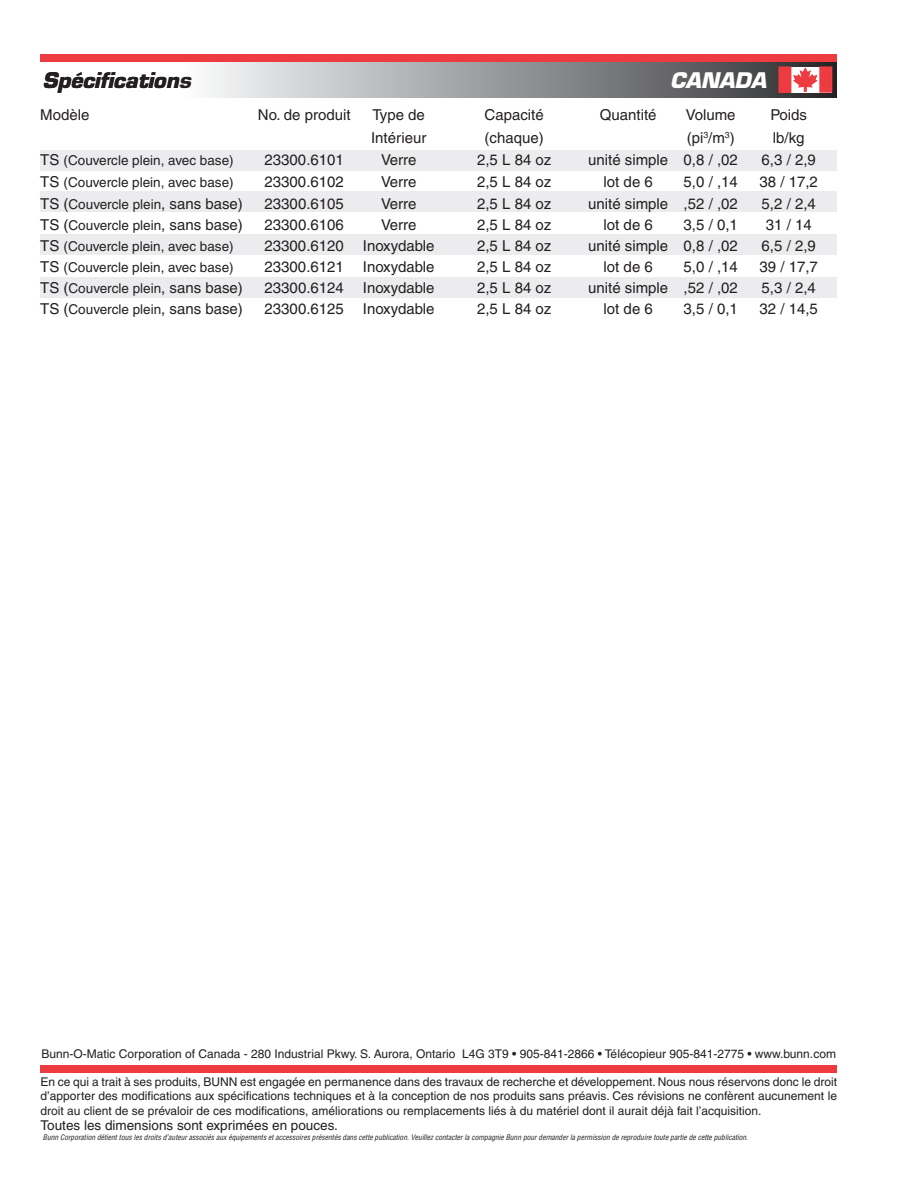
<style>
.page{position:relative;width:918px;height:1188px;background:#fff}
.page>*{position:absolute;margin:0;border:0;box-sizing:border-box;transform-origin:0 0}
.t1{font:italic 700 21px "Eurostile";color:#231f20}
.t2{font:italic 700 21px "Eurostile";color:#fff}
.t3{font:15px "Helvetica";color:#231f20}
.t4{font:13.5px "Helvetica";color:#231f20}
.t5{font:12px/14.4px "Helvetica";color:#231f20;text-align:justify}
.t6{font:italic condensed 7.5px "Helvetica";color:#231f20}
.s1{font-size:15px}
</style>
<div class="page">
<svg style="left:209px;top:62px;width:628px;height:35px;background:#97979a"></svg>
<div style="left:40px;top:54px;width:797px;height:8px;background:#ee3a41"></div>
<div style="left:40px;top:1066px;width:797px;height:7px;background:#ee3a41"></div>
<div style="left:779px;top:67px;width:53px;height:25px;background:#fff"></div>
<div style="left:779px;top:67px;width:12px;height:25px;border:1px solid #ee3a41"></div>
<div style="left:820px;top:67px;width:12px;height:25px;background:#ee3a41"></div>
<svg style="left:780px;top:68px;width:52px;height:24px"></svg>
<div style="left:40px;top:150px;width:797px;height:21px;background:#ececee"></div>
<div style="left:40px;top:191px;width:797px;height:21px;background:#ececee"></div>
<div style="left:40px;top:234px;width:797px;height:21px;background:#ececee"></div>
<div style="left:40px;top:277px;width:797px;height:21px;background:#ececee"></div>
<h1 class="t1" style="left:42px;top:67px;width:150px">Spécifications</h1>
<h1 class="t2" style="left:670px;top:67px;width:98px">CANADA</h1>
<p class="t3" style="left:40px;top:106px;width:51px">Modèle</p>
<p class="t3" style="left:258px;top:106px;width:94px">No. de produit</p>
<p class="t3" style="left:373px;top:106px;width:54px">Type de</p>
<p class="t3" style="left:485px;top:106px;width:61px">Capacité</p>
<p class="t3" style="left:600px;top:106px;width:58px">Quantité</p>
<p class="t3" style="left:686px;top:106px;width:51px">Volume</p>
<p class="t3" style="left:770px;top:106px;width:38px">Poids</p>
<p class="t3" style="left:371px;top:129px;width:57px">Intérieur</p>
<p class="t3" style="left:485px;top:129px;width:61px">(chaque)</p>
<p class="t3" style="left:687px;top:129px;width:50px">(pi<sup>3</sup>/m<sup>3</sup>)</p>
<p class="t3" style="left:773px;top:129px;width:33px">lb/kg</p>
<p class="t4" style="left:40px;top:153px;width:195px"><span class="s1">TS</span> (Couvercle plein, avec base)</p>
<p class="t3" style="left:265px;top:151px;width:81px">23300.6101</p>
<p class="t3" style="left:381px;top:151px;width:37px">Verre</p>
<p class="t3" style="left:477px;top:151px;width:76px">2,5 L 84 oz</p>
<p class="t3" style="left:588px;top:151px;width:151px">unité simple 0,8 / ,02</p>
<p class="t3" style="left:762px;top:151px;width:56px">6,3 / 2,9</p>
<p class="t4" style="left:40px;top:174px;width:195px"><span class="s1">TS</span> (Couvercle plein, avec base)</p>
<p class="t3" style="left:265px;top:173px;width:81px">23300.6102</p>
<p class="t3" style="left:381px;top:173px;width:37px">Verre</p>
<p class="t3" style="left:477px;top:173px;width:76px">2,5 L 84 oz</p>
<p class="t3" style="left:604px;top:173px;width:51px">lot de 6</p>
<p class="t3" style="left:684px;top:173px;width:56px">5,0 / ,14</p>
<p class="t3" style="left:760px;top:173px;width:60px">38 / 17,2</p>
<p class="t4" style="left:40px;top:196px;width:204px"><span class="s1">TS (</span>Couvercle plein<span class="s1">, sans base)</span></p>
<p class="t3" style="left:265px;top:195px;width:81px">23300.6105</p>
<p class="t3" style="left:381px;top:195px;width:37px">Verre</p>
<p class="t3" style="left:477px;top:195px;width:76px">2,5 L 84 oz</p>
<p class="t3" style="left:588px;top:195px;width:151px">unité simple ,52 / ,02</p>
<p class="t3" style="left:762px;top:195px;width:56px">5,2 / 2,4</p>
<p class="t4" style="left:40px;top:217px;width:204px"><span class="s1">TS (</span>Couvercle plein<span class="s1">, sans base)</span></p>
<p class="t3" style="left:265px;top:216px;width:81px">23300.6106</p>
<p class="t3" style="left:381px;top:216px;width:37px">Verre</p>
<p class="t3" style="left:477px;top:216px;width:76px">2,5 L 84 oz</p>
<p class="t3" style="left:604px;top:216px;width:51px">lot de 6</p>
<p class="t3" style="left:684px;top:216px;width:56px">3,5 / 0,1</p>
<p class="t3" style="left:766px;top:216px;width:47px">31 / 14</p>
<p class="t4" style="left:40px;top:238px;width:195px"><span class="s1">TS</span> (Couvercle plein, avec base)</p>
<p class="t3" style="left:265px;top:237px;width:81px">23300.6120</p>
<p class="t3" style="left:363px;top:237px;width:73px">Inoxydable</p>
<p class="t3" style="left:477px;top:237px;width:76px">2,5 L 84 oz</p>
<p class="t3" style="left:588px;top:237px;width:151px">unité simple 0,8 / ,02</p>
<p class="t3" style="left:762px;top:237px;width:56px">6,5 / 2,9</p>
<p class="t4" style="left:40px;top:259px;width:195px"><span class="s1">TS</span> (Couvercle plein, avec base)</p>
<p class="t3" style="left:265px;top:258px;width:81px">23300.6121</p>
<p class="t3" style="left:363px;top:258px;width:73px">Inoxydable</p>
<p class="t3" style="left:477px;top:258px;width:76px">2,5 L 84 oz</p>
<p class="t3" style="left:604px;top:258px;width:51px">lot de 6</p>
<p class="t3" style="left:684px;top:258px;width:56px">5,0 / ,14</p>
<p class="t3" style="left:760px;top:258px;width:60px">39 / 17,7</p>
<p class="t4" style="left:40px;top:280px;width:204px"><span class="s1">TS (</span>Couvercle plein<span class="s1">, sans base)</span></p>
<p class="t3" style="left:265px;top:279px;width:81px">23300.6124</p>
<p class="t3" style="left:363px;top:279px;width:73px">Inoxydable</p>
<p class="t3" style="left:477px;top:279px;width:76px">2,5 L 84 oz</p>
<p class="t3" style="left:588px;top:279px;width:151px">unité simple ,52 / ,02</p>
<p class="t3" style="left:762px;top:279px;width:56px">5,3 / 2,4</p>
<p class="t4" style="left:40px;top:301px;width:204px"><span class="s1">TS (</span>Couvercle plein<span class="s1">, sans base)</span></p>
<p class="t3" style="left:265px;top:300px;width:81px">23300.6125</p>
<p class="t3" style="left:363px;top:300px;width:73px">Inoxydable</p>
<p class="t3" style="left:477px;top:300px;width:76px">2,5 L 84 oz</p>
<p class="t3" style="left:604px;top:300px;width:51px">lot de 6</p>
<p class="t3" style="left:684px;top:300px;width:56px">3,5 / 0,1</p>
<p class="t3" style="left:760px;top:300px;width:60px">32 / 14,5</p>
<p class="t5" style="left:41px;top:1046px;width:796px">Bunn-O-Matic Corporation of Canada - 280 Industrial Pkwy. S. Aurora, Ontario L4G 3T9 • 905-841-2866 • Télécopieur 905-841-2775 • www.bunn.com</p>
<p class="t5" style="left:40px;top:1075px;width:798px">En ce qui a trait à ses produits, BUNN est engagée en permanence dans des travaux de recherche et développement. Nous nous réservons donc le droit d’apporter des modifications aux spécifications techniques et à la conception de nos produits sans préavis. Ces révisions ne confèrent aucunement le droit au client de se prévaloir de ces modifications, améliorations ou remplacements liés à du matériel dont il aurait déjà fait l’acquisition.</p>
<p class="t4" style="left:41px;top:1117px;width:299px">Toutes les dimensions sont exprimées en pouces.</p>
<p class="t6" style="left:43px;top:1133px;width:707px">Bunn Corporation détient tous les droits d’auteur associés aux équipements et accessoires présentés dans cette publication. Veuillez contacter la compagnie Bunn pour demander la permission de reproduire toute partie de cette publication.</p>
</div>
